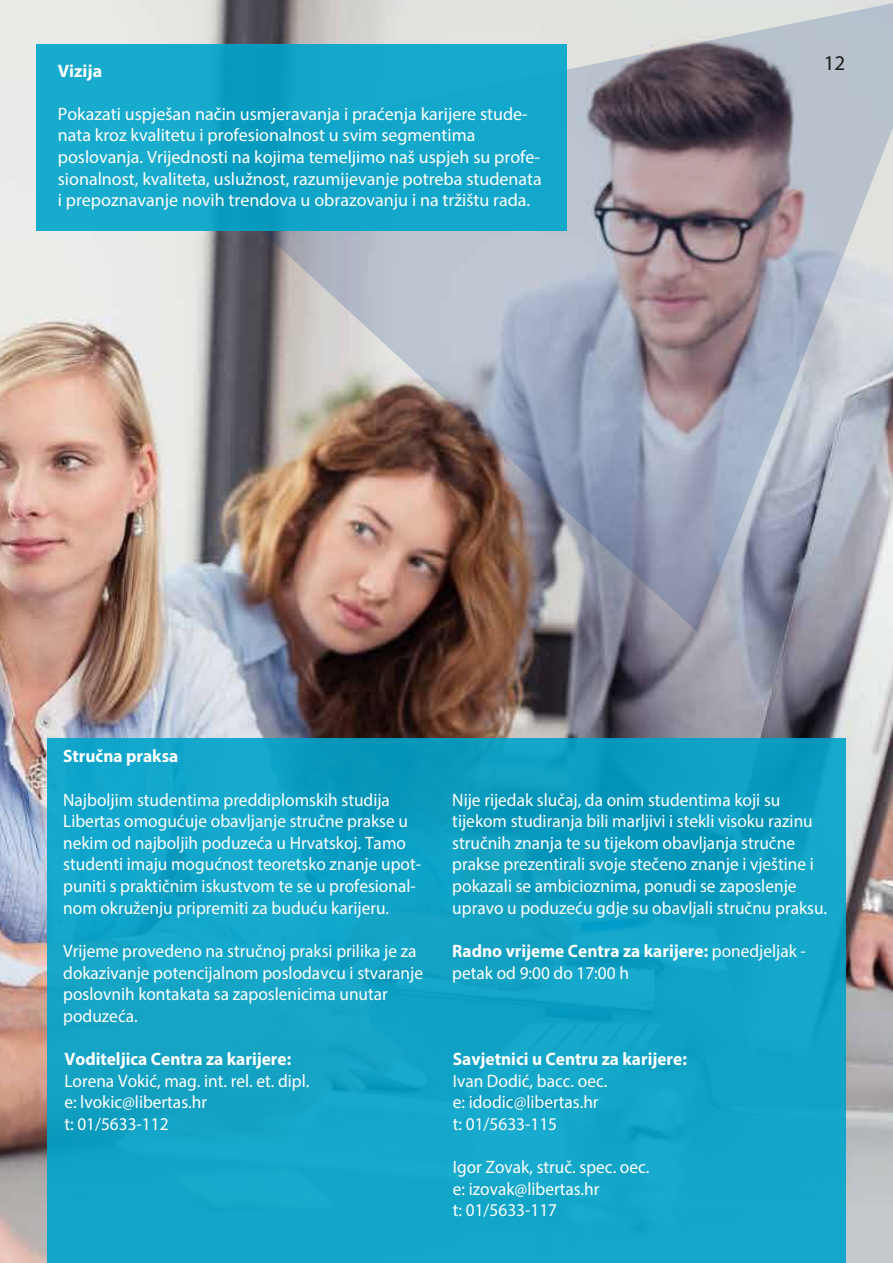
<style>
.page{position:relative;width:893px;height:1263px;background:#fff}
.page>*{position:absolute;margin:0;border:0;box-sizing:border-box;transform-origin:0 0}
.t1{font:21px "Myriad Pro";color:#1d1d1b}
.t2{font:18px/21.6px "Myriad Pro";color:#fff;scale:.96 1}
.t3{font:18px/21.6px "Myriad Pro";color:#fff}
.t4{font:700 18px "Myriad Pro";color:#fff;scale:.96 1}
.t5{font:700 18px "Myriad Pro";color:#fff}
.s1{font-weight:700}
</style>
<div class="page">
<img style="left:0;top:0;width:893px;height:1263px">
<img style="left:174px;top:0;width:719px;height:631px">
<div style="left:47px;top:739px;width:799px;height:524px;background:linear-gradient(to bottom,#0d9fc3,#15a8ca)"></div>
<div style="left:36px;top:45px;width:531px;height:186px;background:linear-gradient(to right,#14a8cb,#12a5c9)"></div>
<p class="t5" style="left:58px;top:59px;width:46px">Vizija</p>
<p class="t3" style="left:58px;top:103px;width:485px">Pokazati uspješan način usmjeravanja i praćenja karijere stude&shy;nata kroz kvalitetu i profesionalnost u svim segmentima poslovanja. Vrijednosti na kojima temeljimo naš uspjeh su profe&shy;sionalnost, kvaliteta, uslužnost, razumijevanje potreba studenata i prepoznavanje novih trendova u obrazovanju i na tržištu rada.</p>
<p class="t1" style="left:824px;top:50px;width:23px">12</p>
<p class="t4" style="left:63px;top:745px;width:121px">Stručna praksa</p>
<p class="t2" style="left:63px;top:788px;width:374px">Najboljim studentima preddiplomskih studija Libertas omogućuje obavljanje stručne prakse u nekim od najboljih poduzeća u Hrvatskoj. Tamo studenti imaju mogućnost teoretsko znanje upot&shy;puniti s praktičnim iskustvom te se u profesional&shy;nom okruženju pripremiti za buduću karijeru.</p>
<p class="t2" style="left:63px;top:940px;width:376px">Vrijeme provedeno na stručnoj praksi prilika je za dokazivanje potencijalnom poslodavcu i stvaranje poslovnih kontakata sa zaposlenicima unutar poduzeća.</p>
<p class="t4" style="left:64px;top:1047px;width:238px">Voditeljica Centra za karijere:</p>
<p class="t2" style="left:64px;top:1069px;width:257px">Lorena Vokić, mag. int. rel. et. dipl. e: lvokic@libertas.hr<br>t: 01/5633-112</p>
<p class="t2" style="left:452px;top:788px;width:392px">Nije rijedak slučaj, da onim studentima koji su tijekom studiranja bili marljivi i stekli visoku razinu stručnih znanja te su tijekom obavljanja stručne prakse prezentirali svoje stečeno znanje i vještine i pokazali se ambicioznima, ponudi se zaposlenje upravo u poduzeću gdje su obavljali stručnu praksu.</p>
<p class="t2" style="left:452px;top:940px;width:370px"><span class="s1">Radno vrijeme Centra za karijere:</span> ponedjeljak - petak od 9:00 do 17:00 h</p>
<p class="t4" style="left:453px;top:1047px;width:245px">Savjetnici u Centru za karijere:</p>
<p class="t2" style="left:453px;top:1069px;width:162px">Ivan Dodić, bacc. oec. e: idodic@libertas.hr t: 01/5633-115</p>
<p class="t2" style="left:453px;top:1156px;width:206px">Igor Zovak, struč. spec. oec. e: izovak@libertas.hr<br>t: 01/5633-117</p>
</div>
